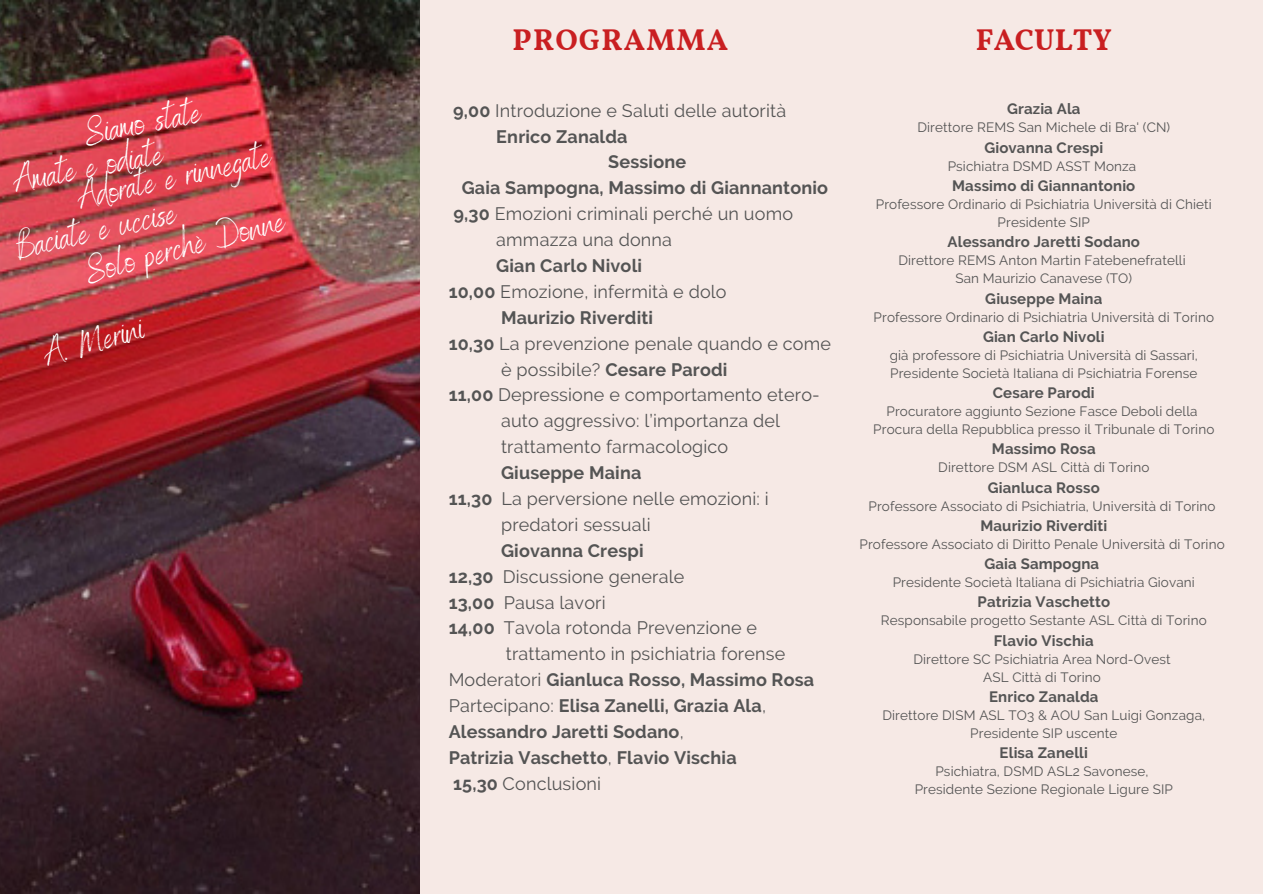
<style>
.page{position:relative;width:1263px;height:894px;background:#fff}
.page>*{position:absolute;margin:0;border:0;box-sizing:border-box;transform-origin:0 0}
.t1{font:36px "Benedict";color:#fff}
.t2{font:700 30px "Vollkorn";letter-spacing:.04em;color:#c91f21}
.t3{font:700 30px "Vollkorn";color:#c91f21}
.t4{font:18px "Raleway";letter-spacing:.01em;color:#545454}
.t5{font:700 18px/25.8px "Raleway";letter-spacing:.01em;color:#545454}
.t6{font:700 15px "Raleway";letter-spacing:.01em;color:#545454}
.t7{font:13.5px/18px "Raleway";letter-spacing:.01em;color:#545454}
.s1{font-weight:700}
.s2{font-weight:400}
</style>
<div class="page">
<img style="left:0;top:0;width:421px;height:893px">
<div style="left:421px;top:0;width:842px;height:893px;background:#f6e9e5"></div>
<p class="t1" style="left:80px;top:111px;width:120px;rotate:-11deg">Siamo state</p>
<p class="t1" style="left:10px;top:158px;width:153px;rotate:-11deg">Amate e odiate</p>
<p class="t1" style="left:73px;top:176px;width:198px;rotate:-13deg">Adorate e rinnegate</p>
<p class="t1" style="left:11px;top:225px;width:165px;rotate:-13deg">Baciate e uccise</p>
<p class="t1" style="left:80px;top:249px;width:206px;rotate:-15deg">Solo perchè Donne</p>
<p class="t1" style="left:39px;top:332px;width:103px;rotate:-16deg">A. Merini</p>
<p class="t2" style="left:513px;top:21px;width:217px">PROGRAMMA</p>
<p class="t4" style="left:453px;top:100px;width:335px"><span class="s1">9,00</span> Introduzione e Saluti delle autorità</p>
<p class="t5" style="left:496px;top:123px;width:133px">Enrico Zanalda</p>
<p class="t5" style="left:608px;top:149px;width:80px">Sessione</p>
<p class="t5" style="left:462px;top:175px;width:368px">Gaia Sampogna, Massimo di Giannantonio</p>
<p class="t4" style="left:453px;top:203px;width:341px"><span class="s1">9,30</span> Emozioni criminali perché un uomo</p>
<p class="t4" style="left:496px;top:229px;width:177px">ammazza una donna</p>
<p class="t5" style="left:496px;top:252px;width:147px">Gian Carlo Nivoli</p>
<p class="t4" style="left:449px;top:281px;width:279px"><span class="s1">10,00</span> Emozione, infermità e dolo</p>
<p class="t5" style="left:501px;top:304px;width:154px">Maurizio Riverditi</p>
<p class="t4" style="left:449px;top:332px;width:384px"><span class="s1">10,30</span> La prevenzione penale quando e come</p>
<p class="t5" style="left:501px;top:356px;width:228px"><span class="s2">è possibile?</span> Cesare Parodi</p>
<p class="t4" style="left:449px;top:384px;width:373px"><span class="s1">11,00</span> Depressione e comportamento etero-</p>
<p class="t4" style="left:501px;top:410px;width:281px">auto aggressivo: l’importanza del</p>
<p class="t4" style="left:501px;top:436px;width:229px">trattamento farmacologico</p>
<p class="t5" style="left:501px;top:459px;width:142px">Giuseppe Maina</p>
<p class="t4" style="left:449px;top:488px;width:322px"><span class="s1">11,30</span> La perversione nelle emozioni: i</p>
<p class="t4" style="left:501px;top:513px;width:151px">predatori sessuali</p>
<p class="t5" style="left:501px;top:537px;width:144px">Giovanna Crespi</p>
<p class="t4" style="left:449px;top:565px;width:237px"><span class="s1">12,30</span> Discussione generale</p>
<p class="t4" style="left:449px;top:591px;width:158px"><span class="s1">13,00</span> Pausa lavori</p>
<p class="t4" style="left:449px;top:617px;width:310px"><span class="s1">14,00</span> Tavola rotonda Prevenzione e</p>
<p class="t4" style="left:506px;top:643px;width:281px">trattamento in psichiatria forense</p>
<p class="t5" style="left:449px;top:666px;width:367px"><span class="s2">Moderatori</span> Gianluca Rosso, Massimo Rosa</p>
<p class="t5" style="left:449px;top:692px;width:319px"><span class="s2">Partecipano:</span> Elisa Zanelli, Grazia Ala<span class="s2">,<br></span>Alessandro Jaretti Sodano<span class="s2">,</span></p>
<p class="t5" style="left:449px;top:744px;width:290px">Patrizia Vaschetto<span class="s2">,</span> Flavio Vischia</p>
<p class="t4" style="left:453px;top:772px;width:149px"><span class="s1">15,30</span> Conclusioni</p>
<p class="t3" style="left:976px;top:21px;width:137px">FACULTY</p>
<p class="t6" style="left:1007px;top:100px;width:75px">Grazia Ala</p>
<p class="t7" style="left:917px;top:119px;width:254px">Direttore REMS San Michele di Bra' (CN)</p>
<p class="t6" style="left:984px;top:138px;width:120px">Giovanna Crespi</p>
<p class="t7" style="left:948px;top:157px;width:190px">Psichiatra DSMD ASST Monza</p>
<p class="t6" style="left:952px;top:177px;width:185px">Massimo di Giannantonio</p>
<p class="t7" style="left:876px;top:195px;width:337px">Professore Ordinario di Psichiatria Università di Chieti</p>
<p class="t7" style="left:998px;top:213px;width:94px">Presidente SIP</p>
<p class="t6" style="left:947px;top:233px;width:194px">Alessandro Jaretti Sodano</p>
<p class="t7" style="left:898px;top:251px;width:289px">Direttore REMS Anton Martin Fatebenefratelli</p>
<p class="t7" style="left:955px;top:269px;width:178px">San Maurizio Canavese (TO)</p>
<p class="t6" style="left:985px;top:289px;width:118px">Giuseppe Maina</p>
<p class="t7" style="left:874px;top:308px;width:342px">Professore Ordinario di Psichiatria Università di Torino</p>
<p class="t6" style="left:983px;top:327px;width:123px">Gian Carlo Nivoli</p>
<p class="t7" style="left:890px;top:346px;width:310px">già professore di Psichiatria Università di Sassari,<br>Presidente Società Italiana di Psichiatria Forense</p>
<p class="t6" style="left:993px;top:384px;width:103px">Cesare Parodi</p>
<p class="t7" style="left:886px;top:402px;width:313px">Procuratore aggiunto Sezione Fasce Deboli della</p>
<p class="t7" style="left:873px;top:420px;width:343px">Procura della Repubblica presso il Tribunale di Torino</p>
<p class="t6" style="left:992px;top:440px;width:105px">Massimo Rosa</p>
<p class="t7" style="left:938px;top:458px;width:213px">Direttore DSM ASL Città di Torino</p>
<p class="t6" style="left:988px;top:478px;width:114px">Gianluca Rosso</p>
<p class="t7" style="left:868px;top:496px;width:348px">Professore Associato di Psichiatria, Università di Torino</p>
<p class="t6" style="left:980px;top:516px;width:128px">Maurizio Riverditi</p>
<p class="t7" style="left:860px;top:535px;width:367px">Professore Associato di Diritto Penale Università di Torino</p>
<p class="t6" style="left:984px;top:555px;width:116px">Gaia Sampogna</p>
<p class="t7" style="left:893px;top:573px;width:304px">Presidente Società Italiana di Psichiatria Giovani</p>
<p class="t6" style="left:977px;top:593px;width:134px">Patrizia Vaschetto</p>
<p class="t7" style="left:881px;top:611px;width:327px">Responsabile progetto Sestante ASL Città di Torino</p>
<p class="t6" style="left:994px;top:631px;width:101px">Flavio Vischia</p>
<p class="t7" style="left:913px;top:649px;width:259px">Direttore SC Psichiatria Area Nord-Ovest</p>
<p class="t7" style="left:983px;top:667px;width:119px">ASL Città di Torino</p>
<p class="t6" style="left:989px;top:687px;width:111px">Enrico Zanalda</p>
<p class="t7" style="left:882px;top:706px;width:324px;text-align:center">Direttore DISM ASL TO3 &amp; AOU San Luigi Gonzaga,<br>Presidente SIP uscente</p>
<p class="t6" style="left:1000px;top:744px;width:90px">Elisa Zanelli</p>
<p class="t7" style="left:935px;top:762px;width:215px">Psichiatra, DSMD ASL2 Savonese,</p>
<p class="t7" style="left:915px;top:780px;width:260px">Presidente Sezione Regionale Ligure SIP</p>
</div>
